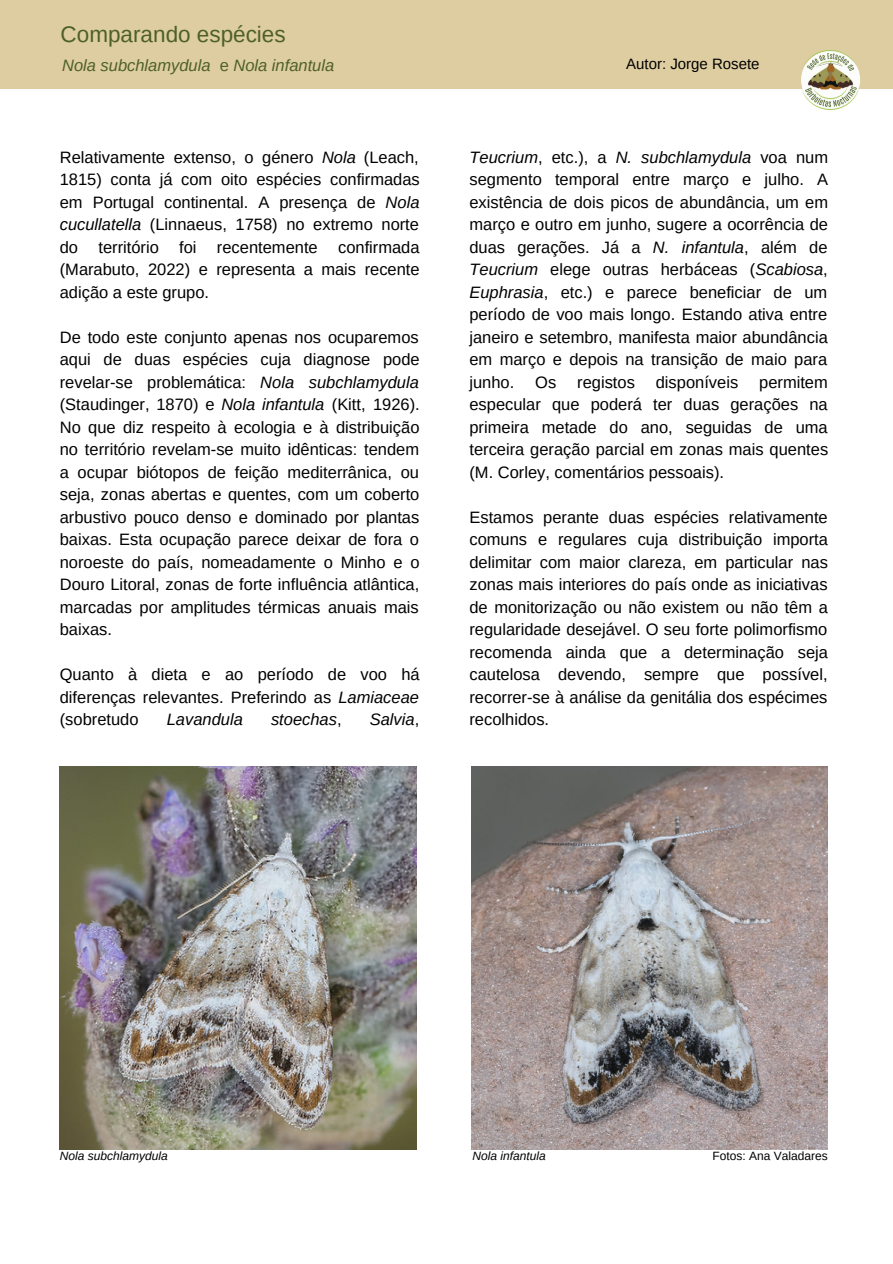
<style>
.page{position:relative;width:893px;height:1264px;background:#fff}
.page>*{position:absolute;margin:0;border:0;box-sizing:border-box;transform-origin:0 0}
.t1{font:22.5px "Arimo";color:#4d6027}
.t2{font:16.5px/22.5px "Arimo";color:#000;text-align:justify}
.t3{font:italic 16.5px "Arimo";color:#4d6027}
.t4{font:italic 16.5px "Arimo";color:#000}
.t5{font:15px "Arimo";color:#000}
.t6{font:italic 12px "Arimo";color:#000}
.t7{font:12px "Arimo";color:#000}
.s1{font-style:normal}
.s2{font-style:italic}
</style>
<div class="page">
<img style="left:471px;top:766px;width:356px;height:383px">
<img style="left:60px;top:766px;width:356px;height:383px">
<div style="left:0;top:0;width:892px;height:89px;background:#decda1"></div>
<img style="left:801px;top:50px;width:60px;height:60px">
<p class="t1" style="left:61px;top:22px;width:226px">Comparando espécies</p>
<p class="t3" style="left:62px;top:56px;width:273px">Nola subchlamydula <span class="s1">e</span> Nola infantula</p>
<p class="t2" style="left:60px;top:146px;width:361px">Relativamente extenso, o género <span class="s2">Nola</span> (Leach, 1815) conta já com oito espécies confirmadas em Portugal continental. A presença de <span class="s2">Nola cucullatella</span> (Linnaeus, 1758) no extremo norte do território foi recentemente confirmada (Marabuto, 2022) e representa a mais recente adição a este grupo.</p>
<p class="t2" style="left:60px;top:326px;width:361px">De todo este conjunto apenas nos ocuparemos aqui de duas espécies cuja diagnose pode revelar-se problemática: <span class="s2">Nola subchlamydula </span>(Staudinger, 1870) e <span class="s2">Nola infantula</span> (Kitt, 1926).<br>No que diz respeito à ecologia e à distribuição no território revelam-se muito idênticas: tendem a ocupar biótopos de feição mediterrânica, ou seja, zonas abertas e quentes, com um coberto arbustivo pouco denso e dominado por plantas baixas. Esta ocupação parece deixar de fora o noroeste do país, nomeadamente o Minho e o Douro Litoral, zonas de forte influência atlântica, marcadas por amplitudes térmicas anuais mais baixas.</p>
<p class="t2" style="left:60px;top:663px;width:361px">Quanto à dieta e ao período de voo há diferenças relevantes. Preferindo as <span class="s2">Lamiaceae </span>(sobretudo</p>
<p class="t4" style="left:167px;top:710px;width:78px">Lavandula</p>
<p class="t4" style="left:271px;top:710px;width:72px">stoechas<span class="s1">,</span></p>
<p class="t4" style="left:370px;top:710px;width:51px">Salvia<span class="s1">,</span></p>
<p class="t5" style="left:626px;top:55px;width:135px">Autor: Jorge Rosete</p>
<p class="t2" style="left:469px;top:146px;width:360px"><span class="s2">Teucrium</span>, etc.), a <span class="s2">N. subchlamydula</span> voa num segmento temporal entre março e julho. A existência de dois picos de abundância, um em março e outro em junho, sugere a ocorrência de duas gerações. Já a <span class="s2">N. infantula</span>, além de <span class="s2">Teucrium</span> elege outras herbáceas (<span class="s2">Scabiosa</span>, <span class="s2">Euphrasia</span>, etc.) e parece beneficiar de um período de voo mais longo. Estando ativa entre janeiro e setembro, manifesta maior abundância em março e depois na transição de maio para junho.</p>
<p class="t2" style="left:535px;top:371px;width:23px">Os</p>
<p class="t2" style="left:577px;top:371px;width:59px">registos</p>
<p class="t2" style="left:655px;top:371px;width:84px">disponíveis</p>
<p class="t2" style="left:469px;top:371px;width:360px;text-indent:290px">permitem especular que poderá ter duas gerações na primeira metade do ano, seguidas de uma terceira geração parcial em zonas mais quentes (M. Corley, comentários pessoais).</p>
<p class="t2" style="left:469px;top:505px;width:360px">Estamos perante duas espécies relativamente comuns e regulares cuja distribuição importa delimitar com maior clareza, em particular nas zonas mais interiores do país onde as iniciativas de monitorização ou não existem ou não têm a regularidade desejável. O seu forte polimorfismo recomenda ainda que a determinação seja cautelosa devendo, sempre que possível, recorrer-se à análise da genitália dos espécimes recolhidos.</p>
<p class="t6" style="left:60px;top:1148px;width:109px">Nola subchlamydula</p>
<p class="t6" style="left:472px;top:1148px;width:75px">Nola infantula</p>
<p class="t7" style="left:712px;top:1148px;width:117px">Fotos: Ana Valadares</p>
</div>
